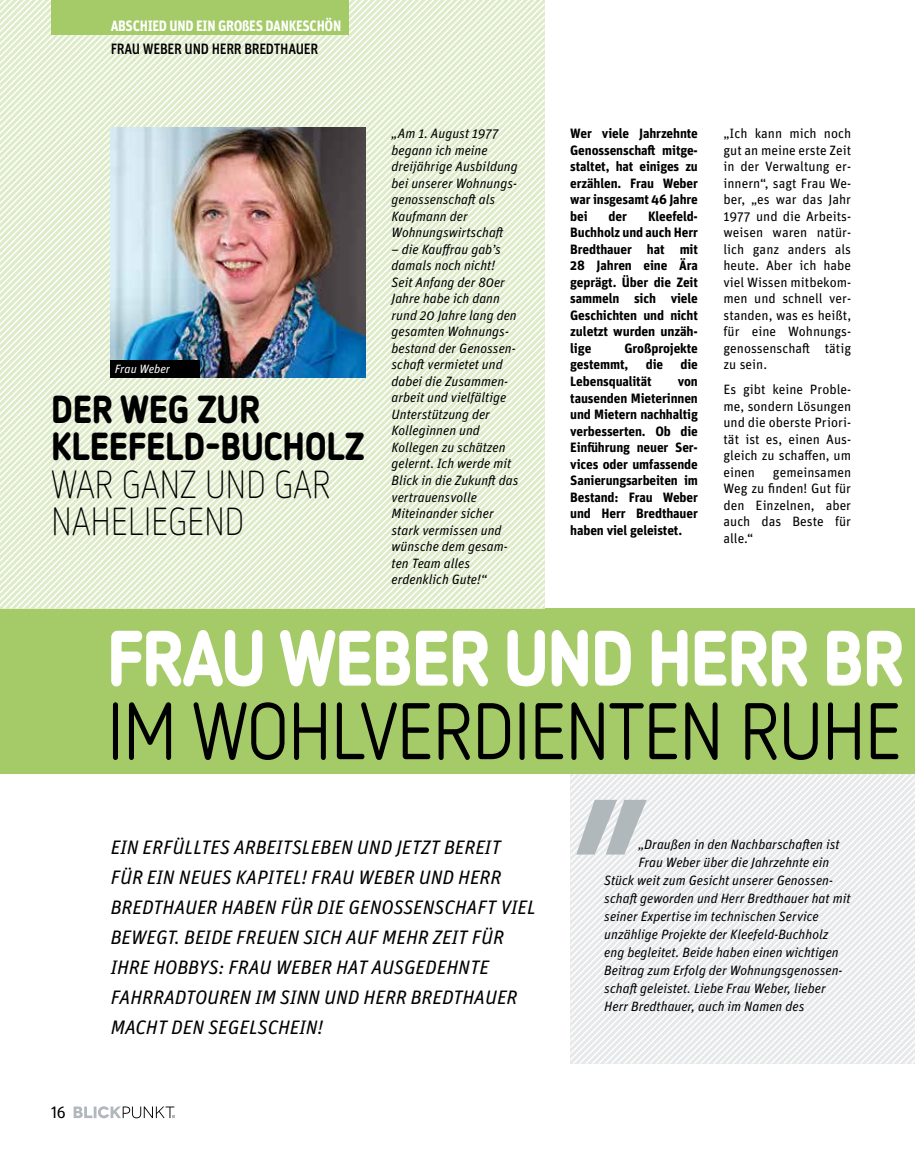
<style>
.page{position:relative;width:915px;height:1170px;background:#fff}
.page>*{position:absolute;margin:0;border:0;box-sizing:border-box;transform-origin:0 0}
.t1{font:79.95px "Netto OT";letter-spacing:-.02em;color:#000;scale:.9 1}
.t2{font:900 78.3px "Netto OT";letter-spacing:-.025em;color:#fff;scale:.88 1}
.t3{font:900 39px/37.5px "Netto OT";letter-spacing:-.01em;color:#000;scale:.89 1}
.t4{font:300 39px/37.5px "Netto OT";letter-spacing:-.01em;color:#000;scale:.88 1}
.t5{font:italic 19.5px/30px "Unit OT";color:#000}
.t6{font:16.5px "Unit OT";color:#000}
.t7{font:700 15px "Unit OT";letter-spacing:-.02em;color:#fff;scale:.9 1}
.t8{font:500 15px "Unit OT";letter-spacing:-.02em;color:#000;scale:.9 1}
.t9{font:italic 13.5px/16.5px "Unit OT";color:#000}
.t10{font:700 13.5px/16.5px "Unit OT";letter-spacing:-.01em;color:#000;text-align:justify}
.t11{font:13.5px/16.5px "Unit OT";color:#000;text-align:justify}
.t12{font:italic 12px "Unit OT";color:#fff}
</style>
<div class="page">
<svg style="left:74px;top:1106px;width:100px;height:12px"></svg>
<div style="left:0;top:608px;width:914px;height:166px;background:#a5cb69"></div>
<svg style="left:0;top:0;width:544px;height:608px;fill:#deebc8"></svg>
<img style="left:111px;top:128px;width:255px;height:249px">
<div style="left:51px;top:0;width:298px;height:34px;background:#a5cb69"></div>
<svg style="left:570px;top:774px;width:344px;height:289px;fill:#e8eaec"></svg>
<svg style="left:576px;top:799px;width:70px;height:55px"></svg>
<div style="left:111px;top:360px;width:89px;height:17px;background:#000"></div>
<p class="t7" style="left:111px;top:16px;width:258px">ABSCHIED UND EIN GROßES DANKESCHÖN</p>
<p class="t8" style="left:111px;top:40px;width:232px">FRAU WEBER UND HERR BREDTHAUER</p>
<p class="t12" style="left:115px;top:361px;width:57px">Frau Weber</p>
<h3 class="t3" style="left:51px;top:389px;width:353px">DER WEG ZUR<br>KLEEFELD-BUCHOLZ</h3>
<h3 class="t4" style="left:51px;top:465px;width:319px">WAR GANZ UND GAR<br>NAHELIEGEND</h3>
<p class="t9" style="left:391px;top:125px;width:128px">„Am 1. August 1977 begann ich meine dreijährige Ausbildung bei unserer Wohnungs&shy;genossenschaft als<br>Kaufmann der<br>Wohnungswirtschaft</p>
<p class="t9" style="left:391px;top:241px;width:128px">– die Kauffrau gab’s damals noch nicht!<br>Seit Anfang der 80er<br>Jahre habe ich dann rund 20 Jahre lang den gesamten Wohnungs&shy;bestand der Genossen&shy;schaft vermietet und dabei die Zusammen&shy;arbeit und vielfältige<br>Unterstützung der<br>Kolleginnen und<br>Kollegen zu schätzen gelernt. Ich werde mit<br>Blick in die Zukunft das vertrauensvolle<br>Miteinander sicher stark vermissen und wünsche dem gesam&shy;ten Team alles erdenklich Gute!“</p>
<p class="t10" style="left:570px;top:125px;width:129px">Wer viele Jahrzehnte Genossenschaft mitge&shy;staltet, hat einiges zu erzählen. Frau Weber war insgesamt 46 Jahre bei</p>
<p class="t10" style="left:570px;top:208px;width:129px;text-indent:78px">Kleefeld-Buchholz und auch Herr Bredthauer hat mit 28 Jahren eine Ära geprägt. Über die Zeit sammeln sich viele Geschichten und nicht zuletzt wurden unzäh&shy;lige</p>
<p class="t10" style="left:608px;top:208px;width:20px">der</p>
<p class="t10" style="left:570px;top:340px;width:129px;text-indent:54px">Großprojekte gestemmt,</p>
<p class="t10" style="left:645px;top:356px;width:19px">die</p>
<p class="t10" style="left:680px;top:356px;width:19px">die</p>
<p class="t10" style="left:570px;top:373px;width:83px">Lebensqualität</p>
<p class="t10" style="left:570px;top:373px;width:129px;text-indent:107px">von tausenden Mieterinnen und Mietern nachhaltig verbesserten. Ob die Einführung neuer Ser&shy;vices oder umfassende Sanierungsarbeiten im Bestand: Frau Weber und Herr Bredthauer haben viel geleistet.</p>
<p class="t11" style="left:723px;top:125px;width:129px">„Ich kann mich noch gut an meine erste Zeit in der Verwaltung er&shy;innern“, sagt Frau We&shy;ber, „es war das Jahr 1977 und die Arbeits&shy;weisen waren natür&shy;lich ganz anders als heute. Aber ich habe viel Wissen mitbekom&shy;men und schnell ver&shy;standen, was es heißt, für eine Wohnungs&shy;genossenschaft tätig zu sein.</p>
<p class="t11" style="left:723px;top:381px;width:129px">Es gibt keine Proble&shy;me, sondern Lösungen und die oberste Priori&shy;tät ist es, einen Aus&shy;gleich zu schaffen, um einen</p>
<p class="t11" style="left:723px;top:464px;width:129px;text-indent:49px">gemeinsamen Weg zu finden! Gut für den Einzelnen, aber auch das Beste für alle.“</p>
<h2 class="t2" style="left:107px;top:607px;width:907px">FRAU WEBER UND HERR BR</h2>
<h1 class="t1" style="left:107px;top:682px;width:884px">IM WOHLVERDIENTEN RUHE</h1>
<p class="t6" style="left:51px;top:1101px;width:16px">16</p>
<p class="t5" style="left:111px;top:831px;width:426px">EIN ERFÜLLTES ARBEITSLEBEN UND JETZT BEREIT FÜR EIN NEUES KAPITEL! FRAU WEBER UND HERR BREDTHAUER HABEN FÜR DIE GENOSSENSCHAFT VIEL BEWEGT. BEIDE FREUEN SICH AUF MEHR ZEIT FÜR IHRE HOBBYS: FRAU WEBER HAT AUSGEDEHNTE FAHRRADTOUREN IM SINN UND HERR BREDTHAUER MACHT DEN SEGELSCHEIN!</p>
<p class="t9" style="left:638px;top:835px;width:203px">„Draußen in den Nachbarschaften ist</p>
<p class="t9" style="left:638px;top:853px;width:192px">Frau Weber über die Jahrzehnte ein</p>
<p class="t9" style="left:604px;top:871px;width:230px">Stück weit zum Gesicht unserer Genossen-</p>
<p class="t9" style="left:604px;top:889px;width:247px">schaft geworden und Herr Bredthauer hat mit</p>
<p class="t9" style="left:604px;top:907px;width:216px">seiner Expertise im technischen Service</p>
<p class="t9" style="left:604px;top:925px;width:225px">unzählige Projekte der Kleefeld-Buchholz</p>
<p class="t9" style="left:604px;top:943px;width:236px">eng begleitet. Beide haben einen wichtigen</p>
<p class="t9" style="left:604px;top:961px;width:240px">Beitrag zum Erfolg der Wohnungsgenossen-</p>
<p class="t9" style="left:604px;top:979px;width:223px">schaft geleistet. Liebe Frau Weber, lieber</p>
<p class="t9" style="left:604px;top:997px;width:201px">Herr Bredthauer, auch im Namen des</p>
</div>
